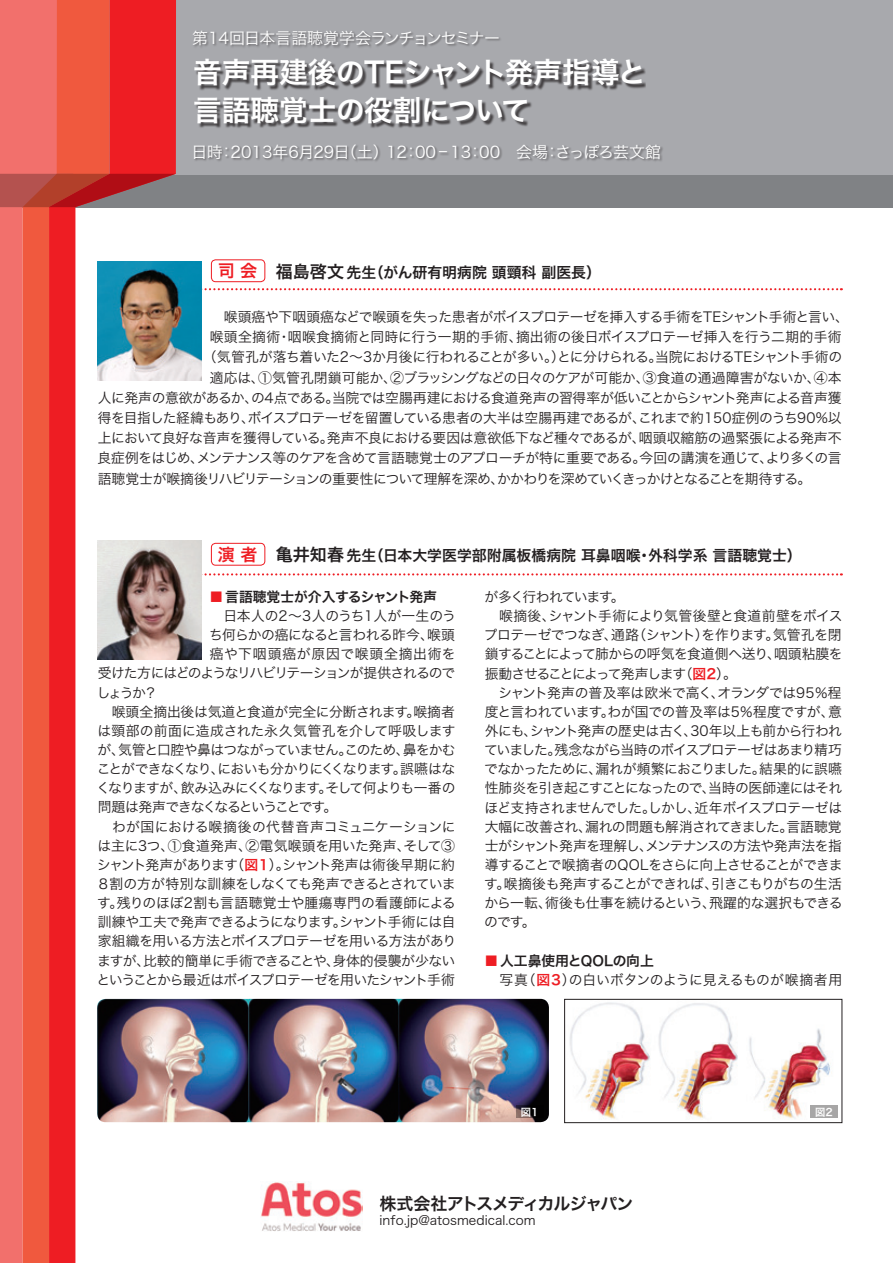
<style>
.page{position:relative;width:893px;height:1263px;background:#fff}
.page>*{position:absolute;margin:0;border:0;box-sizing:border-box;transform-origin:0 0}
.t1{font:28.65px/37.2px "Hira Kaku Pro N W6";letter-spacing:-.02em;color:#fff}
.t2{font:16.95px "Hira Kaku Pro W6";letter-spacing:-.07em;color:#231f20}
.t3{font:16.95px "Hira Kaku Pro W6";color:#ee1d23}
.t4{font:15.9px "Hira Kaku Pro W3";color:#fff}
.t5{font:15.9px "Hira Kaku Pro W3";letter-spacing:-.045em;color:#fff}
.t6{font:14.85px "Hira Kaku Pro W6";color:#231f20}
.t7{font:13.8px/19.2px "Hira Kaku Pro W3";letter-spacing:-.04em;color:#231f20}
.t8{font:13.8px "Hira Kaku Pro W3";color:#231f20}
.t9{font:13.8px "Hira Kaku Pro W3";letter-spacing:-.07em;color:#231f20}
.t10{font:13.8px "Hira Kaku Pro W3";letter-spacing:-.065em;color:#231f20}
.t11{font:13.8px "Hira Kaku Pro W3";letter-spacing:-.015em;color:#231f20}
.t12{font:13.8px "Hira Kaku Pro W3";letter-spacing:-.02em;color:#231f20}
.t13{font:13.8px "Hira Kaku Pro W6";letter-spacing:-.01em;color:#231f20}
.t14{font:13.8px "Hira Kaku Pro W3";letter-spacing:-.075em;color:#231f20}
.t15{font:13.8px "Hira Kaku Pro W3";letter-spacing:-.085em;color:#231f20}
.t16{font:13.8px "Hira Kaku Pro W3";letter-spacing:-.01em;color:#231f20}
.t17{font:13.8px "Hira Kaku Pro W3";letter-spacing:-.06em;color:#231f20}
.t18{font:13.8px "Hira Kaku Pro W3";letter-spacing:-.08em;color:#231f20}
.t19{font:13.8px "Hira Kaku Pro W3";letter-spacing:.005em;color:#231f20}
.t20{font:13.8px "Hira Kaku Pro W3";letter-spacing:-.005em;color:#231f20}
.t21{font:13.8px "Hira Kaku Pro W3";letter-spacing:-.095em;color:#231f20}
.t22{font:13.8px "Hira Kaku Pro W3";letter-spacing:.05em;color:#231f20}
.t23{font:12.75px "Hira Kaku Pro W3";color:#231f20}
.t24{font:10.35px "Hira Kaku Pro W6";color:#fff}
.s1{font-size:16.95px}
.s2{color:#ee1d23}
.s3{font-family:"Hira Kaku Pro W6";color:#ee1d23}
</style>
<div class="page">
<div style="left:0;top:174px;width:893px;height:34px;background:#808285"></div>
<div style="left:0;top:0;width:893px;height:174px;background:#a8a9ad"></div>
<div style="left:0;top:0;width:23px;height:1263px;background:#f2706c"></div>
<svg style="left:23px;top:0;width:26px;height:1263px;background:#f05c44"></svg>
<svg style="left:49px;top:0;width:127px;height:1263px"></svg>
<svg style="left:0;top:174px;width:176px;height:33px"></svg>
<div style="left:193px;top:30px;width:308px;height:18px;background:#231f20;opacity:.5"></div>
<div style="left:194px;top:144px;width:469px;height:18px;background:#231f20;opacity:.5"></div>
<div style="left:195px;top:60px;width:451px;height:68px;background:#231f20;opacity:.75"></div>
<svg style="left:201px;top:288px;width:641px;height:2px"></svg>
<svg style="left:201px;top:573px;width:641px;height:2px"></svg>
<img style="left:98px;top:262px;width:103px;height:119px">
<img style="left:98px;top:541px;width:103px;height:119px">
<div style="left:211px;top:259px;width:54px;height:23px;border:1px solid #ee1d23;border-radius:4px"></div>
<div style="left:211px;top:543px;width:54px;height:23px;border:1px solid #ee1d23;border-radius:4px"></div>
<img style="left:97px;top:999px;width:452px;height:123px">
<img style="left:569px;top:1002px;width:269px;height:117px">
<div style="left:564px;top:999px;width:278px;height:124px;border:1px solid #231f20"></div>
<svg style="left:516px;top:1106px;width:28px;height:12px"></svg>
<div style="left:810px;top:1106px;width:28px;height:12px;background:#a7a6a6"></div>
<img style="left:261px;top:1181px;width:102px;height:50px">
<p class="t5" style="left:192px;top:24px;width:309px">第14回日本言語聴覚学会ランチョンセミナー</p>
<h1 class="t1" style="left:193px;top:53px;width:455px">音声再建後のTEシャント発声指導と言語聴覚士の役割について</h1>
<p class="t4" style="left:191px;top:137px;width:471px">日時：2013年6月29日（土）12：00 – 13：00　会場：さっぽろ芸文館</p>
<p class="t3" style="left:218px;top:256px;width:41px">司 会</p>
<p class="t6" style="left:276px;top:259px;width:326px"><span class="s1">福島啓文</span>先生（がん研有明病院 頭頸科 副医長）</p>
<p class="t7" style="left:210px;top:306px;width:641px">　喉頭癌や下咽頭癌などで喉頭を失った患者がボイスプロテーゼを挿入する手術をTEシャント手術と言い、</p>
<p class="t8" style="left:210px;top:325px;width:633px">喉頭全摘術・咽喉食摘術と同時に行う一期的手術、摘出術の後日ボイスプロテーゼ挿入を行う二期的手術</p>
<p class="t7" style="left:203px;top:347px;width:641px">（気管孔が落ち着いた2〜3か月後に行われることが多い。）とに分けられる。当院におけるTEシャント手術の</p>
<p class="t12" style="left:210px;top:365px;width:633px">適応は、①気管孔閉鎖可能か、②ブラッシングなどの日々のケアが可能か、③食道の通過障害がないか、④本</p>
<p class="t7" style="left:98px;top:387px;width:745px">人に発声の意欲があるか、の4点である。当院では空腸再建における食道発声の習得率が低いことからシャント発声による音声獲</p>
<p class="t7" style="left:98px;top:407px;width:745px">得を目指した経緯もあり、ボイスプロテーゼを留置している患者の大半は空腸再建であるが、これまで約150症例のうち90%以</p>
<p class="t7" style="left:98px;top:427px;width:745px">上において良好な音声を獲得している。発声不良における要因は意欲低下など種々であるが、咽頭収縮筋の過緊張による発声不</p>
<p class="t7" style="left:97px;top:448px;width:746px">良症例をはじめ、メンテナンス等のケアを含めて言語聴覚士のアプローチが特に重要である。今回の講演を通じて、より多くの言</p>
<p class="t10" style="left:98px;top:466px;width:715px">語聴覚士が喉摘後リハビリテーションの重要性について理解を深め、かかわりを深めていくきっかけとなることを期待する。</p>
<p class="t3" style="left:218px;top:539px;width:41px">演 者</p>
<p class="t6" style="left:276px;top:542px;width:527px"><span class="s1">亀井知春</span>先生（日本大学医学部附属板橋病院 耳鼻咽喉・外科学系 言語聴覚士）</p>
<p class="t13" style="left:210px;top:584px;width:229px"><span class="s2">■</span>言語聴覚士が介入するシャント発声</p>
<p class="t20" style="left:210px;top:603px;width:248px">　日本人の2～3人のうち1人が一生のう</p>
<p class="t7" style="left:209px;top:624px;width:248px">ち何らかの癌になると言われる昨今、喉頭</p>
<p class="t22" style="left:210px;top:642px;width:247px">癌や下咽頭癌が原因で喉頭全摘出術を</p>
<p class="t15" style="left:98px;top:661px;width:359px">受けた方にはどのようなリハビリテーションが提供されるので</p>
<p class="t7" style="left:97px;top:682px;width:62px">しょうか？</p>
<p class="t11" style="left:98px;top:699px;width:359px">　喉頭全摘出後は気道と食道が完全に分断されます。喉摘者</p>
<p class="t19" style="left:97px;top:718px;width:360px">は頸部の前面に造成された永久気管孔を介して呼吸します</p>
<p class="t9" style="left:97px;top:737px;width:360px">が、気管と口腔や鼻はつながっていません。このため、鼻をかむ</p>
<p class="t9" style="left:97px;top:757px;width:360px">ことができなくなり、においも分かりにくくなります。誤嚥はな</p>
<p class="t14" style="left:96px;top:776px;width:361px">くなりますが、飲み込みにくくなります。そして何よりも一番の</p>
<p class="t21" style="left:98px;top:795px;width:241px">問題は発声できなくなるということです。</p>
<p class="t8" style="left:98px;top:814px;width:359px">　わが国における喉摘後の代替音声コミュニケーションに</p>
<p class="t16" style="left:97px;top:833px;width:359px">は主に3つ、①食道発声、②電気喉頭を用いた発声、そして③</p>
<p class="t7" style="left:97px;top:854px;width:359px">シャント発声があります（<span class="s3">図1</span>）。シャント発声は術後早期に約</p>
<p class="t7" style="left:97px;top:873px;width:361px">８割の方が特別な訓練をしなくても発声できるとされていま</p>
<p class="t8" style="left:97px;top:891px;width:360px">す。残りのほぼ2割も言語聴覚士や腫瘍専門の看護師による</p>
<p class="t17" style="left:98px;top:910px;width:359px">訓練や工夫で発声できるようになります。シャント手術には自</p>
<p class="t7" style="left:98px;top:931px;width:360px">家組織を用いる方法とボイスプロテーゼを用いる方法があり</p>
<p class="t7" style="left:97px;top:950px;width:360px">ますが、比較的簡単に手術できることや、身体的侵襲が少ない</p>
<p class="t18" style="left:97px;top:967px;width:360px">ということから最近はボイスプロテーゼを用いたシャント手術</p>
<p class="t7" style="left:484px;top:586px;width:360px">が多く行われています。<br>　喉摘後、シャント手術により気管後壁と食道前壁をボイスプロテーゼでつなぎ、通路（シャント）を作ります。気管孔を閉鎖することによって肺からの呼気を食道側へ送り、咽頭粘膜を振動させることによって発声します（<span class="s3">図2</span>）。<br>　シャント発声の普及率は欧米で高く、オランダでは95％程度と言われています。わが国での普及率は5％程度ですが、意外にも、シャント発声の歴史は古く、30年以上も前から行われていました。残念ながら当時のボイスプロテーゼはあまり精巧でなかったために、漏れが頻繁におこりました。結果的に誤嚥性肺炎を引き起こすことになったので、当時の医師達にはそれほど支持されませんでした。しかし、近年ボイスプロテーゼは大幅に改善され、漏れの問題も解消されてきました。言語聴覚士がシャント発声を理解し、メンテナンスの方法や発声法を指導することで喉摘者のQOLをさらに向上させることができます。喉摘後も発声することができれば、引きこもりがちの生活から一転、術後も仕事を続けるという、飛躍的な選択もできるのです。</p>
<p class="t13" style="left:484px;top:948px;width:171px"><span class="s2">■</span>人工鼻使用とQOLの向上</p>
<p class="t11" style="left:485px;top:967px;width:359px">　写真（<span class="s3">図3</span>）の白いボタンのように見えるものが喉摘者用</p>
<p class="t24" style="left:521px;top:1102px;width:19px">図1</p>
<p class="t24" style="left:815px;top:1102px;width:19px">図2</p>
<p class="t2" style="left:379px;top:1188px;width:255px">株式会社アトスメディカルジャパン</p>
<p class="t23" style="left:379px;top:1209px;width:158px">info.jp@atosmedical.com</p>
</div>
